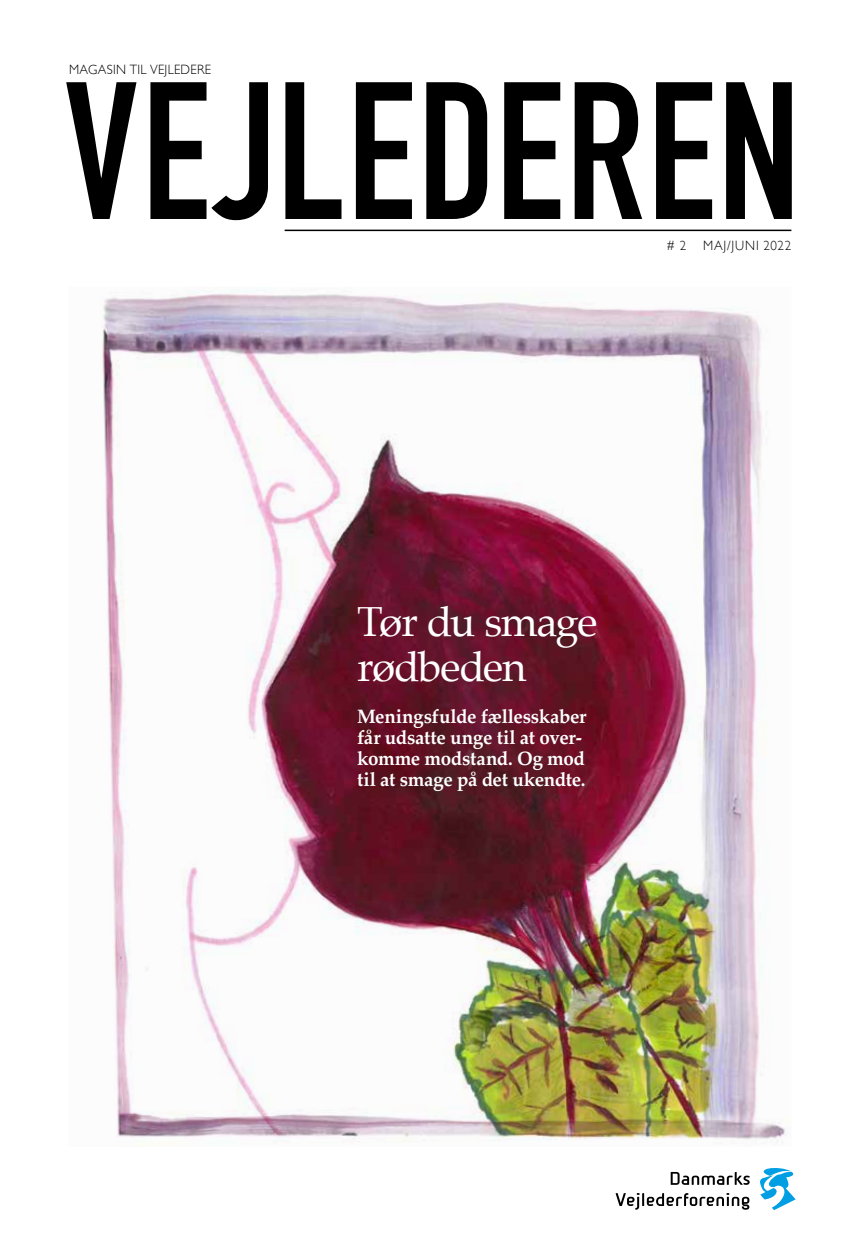
<style>
.page{position:relative;width:868px;height:1238px;background:#fff}
.page>*{position:absolute;margin:0;border:0;box-sizing:border-box;transform-origin:0 0}
.t1{font:700 192px "DIN Condensed";letter-spacing:.01em;color:#000;scale:.96 1}
.t2{font:42px/45px "Palatino";letter-spacing:-.035em;color:#fff}
.t3{font:700 19.5px/21px "Palatino";letter-spacing:-.015em;color:#fff;scale:.96 1}
.t4{font:300 13.5px "Gill Sans";letter-spacing:.025em;color:#000;scale:.96 1}
.t5{font:300 13.5px "Gill Sans";letter-spacing:.065em;color:#000;scale:.96 1}
</style>
<div class="page">
<img style="left:102px;top:290px;width:685px;height:854px">
<hr style="left:284px;top:229px;width:507px;height:2px;background:#000">
<svg style="left:670px;top:1171px;width:79px;height:13px"></svg>
<svg style="left:615px;top:1193px;width:134px;height:16px"></svg>
<svg style="left:760px;top:1168px;width:35px;height:42px"></svg>
<p class="t4" style="left:69px;top:59px;width:149px">MAGASIN TIL VEJLEDERE</p>
<h1 class="t1" style="left:64px;top:22px;width:768px">VEJLEDEREN</h1>
<p class="t4" style="left:666px;top:235px;width:22px"># 2</p>
<p class="t5" style="left:703px;top:235px;width:93px">MAJ/JUNI 2022</p>
<h2 class="t2" style="left:357px;top:598px;width:242px">Tør du smage rødbeden</h2>
<p class="t3" style="left:357px;top:705px;width:240px">Meningsfulde fællesskaber får udsatte unge til at over&shy;komme modstand. Og mod til at smage på det ukendte.</p>
</div>
